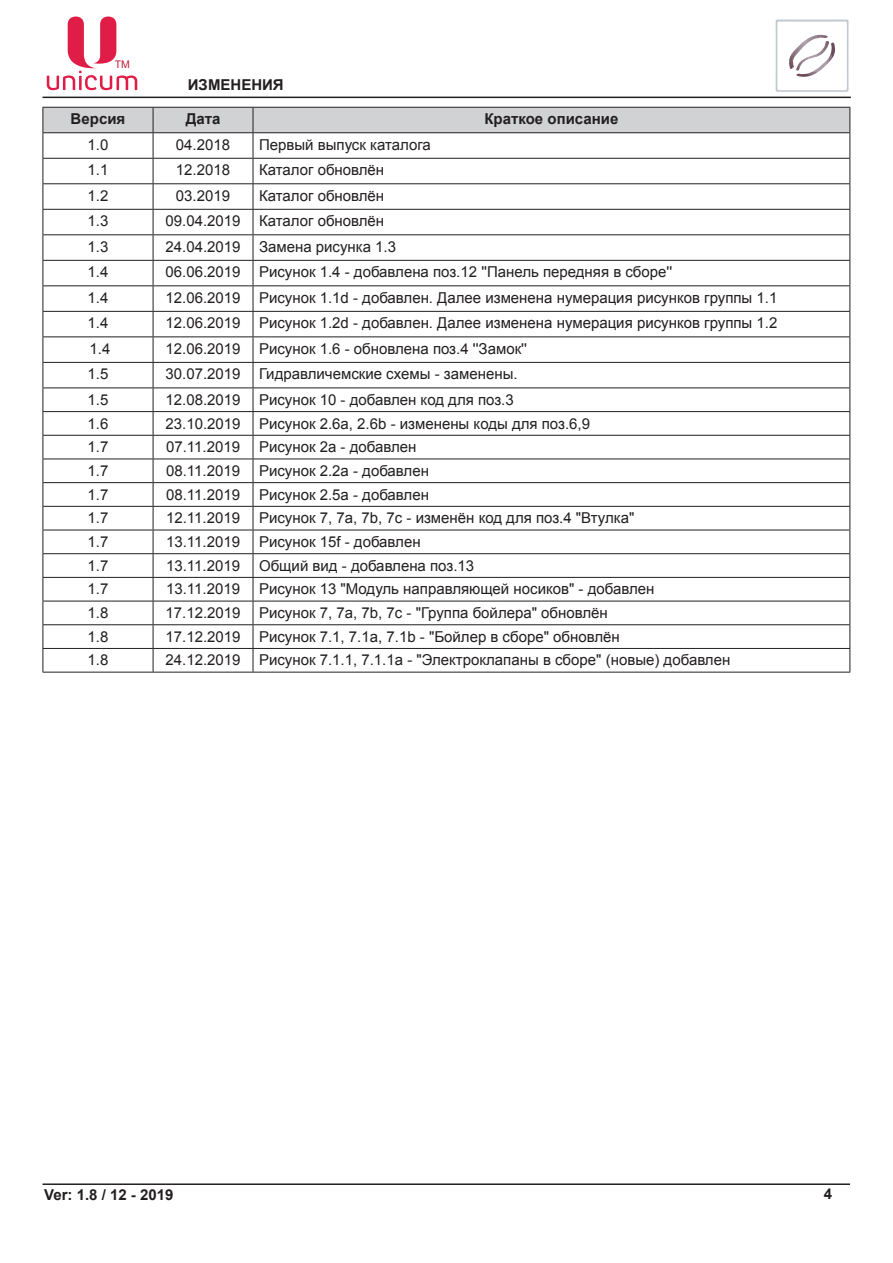
<style>
.page{position:relative;width:893px;height:1263px;background:#fff}
.page>*{position:absolute;margin:0;border:0;box-sizing:border-box;transform-origin:0 0}
.t1{font:15px "Arial";color:#231f20}
.t2{font:700 15px "Arial";color:#231f20}
.t3{font:10.5px "Arial";color:#ba1e3e}
</style>
<div class="page">
<hr style="left:43px;top:97px;width:808px;height:1px;background:#231f20">
<hr style="left:43px;top:1183px;width:807px;height:2px;background:#231f20">
<svg style="left:775px;top:19px;width:74px;height:73px"></svg>
<svg style="left:47px;top:17px;width:90px;height:73px"></svg>
<svg style="left:43px;top:107px;width:807px;height:565px"></svg>
<hr style="left:43px;top:672px;width:110px;height:1px;background:#231f20">
<hr style="left:153px;top:672px;width:100px;height:1px;background:#231f20">
<hr style="left:253px;top:672px;width:597px;height:1px;background:#231f20">
<p class="t3" style="left:115px;top:57px;width:17px">ТМ</p>
<p class="t2" style="left:188px;top:75px;width:97px">изменения</p>
<p class="t2" style="left:71px;top:109px;width:56px">Версия</p>
<p class="t2" style="left:186px;top:109px;width:36px">Дата</p>
<p class="t2" style="left:484px;top:109px;width:135px">Краткое описание</p>
<p class="t1" style="left:88px;top:135px;width:22px">1.0</p>
<p class="t1" style="left:176px;top:135px;width:56px">04.2018</p>
<p class="t1" style="left:259px;top:135px;width:173px">Первый выпуск каталога</p>
<p class="t1" style="left:88px;top:160px;width:22px">1.1</p>
<p class="t1" style="left:176px;top:160px;width:56px">12.2018</p>
<p class="t1" style="left:259px;top:160px;width:127px">Каталог обновлён</p>
<p class="t1" style="left:88px;top:186px;width:22px">1.2</p>
<p class="t1" style="left:176px;top:186px;width:56px">03.2019</p>
<p class="t1" style="left:259px;top:186px;width:127px">Каталог обновлён</p>
<p class="t1" style="left:88px;top:211px;width:22px">1.3</p>
<p class="t1" style="left:166px;top:211px;width:220px">09.04.2019 Каталог обновлён</p>
<p class="t1" style="left:88px;top:237px;width:22px">1.3</p>
<p class="t1" style="left:166px;top:237px;width:232px">24.04.2019 Замена рисунка 1.3</p>
<p class="t1" style="left:88px;top:262px;width:22px">1.4</p>
<p class="t1" style="left:166px;top:262px;width:508px">06.06.2019 Рисунок 1.4 - добавлена поз.12 ''Панель передняя в сборе''</p>
<p class="t1" style="left:88px;top:288px;width:22px">1.4</p>
<p class="t1" style="left:166px;top:288px;width:613px">12.06.2019 Рисунок 1.1d - добавлен. Далее изменена нумерация рисунков группы 1.1</p>
<p class="t1" style="left:88px;top:313px;width:22px">1.4</p>
<p class="t1" style="left:166px;top:313px;width:613px">12.06.2019 Рисунок 1.2d - добавлен. Далее изменена нумерация рисунков группы 1.2</p>
<p class="t1" style="left:90px;top:339px;width:22px">1.4</p>
<p class="t1" style="left:166px;top:339px;width:363px">12.06.2019 Рисунок 1.6 - обновлена поз.4 ''Замок''</p>
<p class="t1" style="left:88px;top:364px;width:22px">1.5</p>
<p class="t1" style="left:166px;top:364px;width:354px">30.07.2019 Гидравличемские схемы - заменены.</p>
<p class="t1" style="left:88px;top:390px;width:22px">1.5</p>
<p class="t1" style="left:166px;top:390px;width:350px">12.08.2019 Рисунок 10 - добавлен код для поз.3</p>
<p class="t1" style="left:88px;top:413px;width:22px">1.6</p>
<p class="t1" style="left:166px;top:413px;width:426px">23.10.2019 Рисунок 2.6а, 2.6b - изменены коды для поз.6,9</p>
<p class="t1" style="left:88px;top:437px;width:22px">1.7</p>
<p class="t1" style="left:166px;top:437px;width:75px">07.11.2019</p>
<p class="t1" style="left:259px;top:437px;width:159px">Рисунок 2а - добавлен</p>
<p class="t1" style="left:88px;top:461px;width:22px">1.7</p>
<p class="t1" style="left:166px;top:461px;width:75px">08.11.2019</p>
<p class="t1" style="left:259px;top:461px;width:171px">Рисунок 2.2а - добавлен</p>
<p class="t1" style="left:88px;top:484px;width:22px">1.7</p>
<p class="t1" style="left:166px;top:484px;width:75px">08.11.2019</p>
<p class="t1" style="left:259px;top:484px;width:171px">Рисунок 2.5а - добавлен</p>
<p class="t1" style="left:88px;top:508px;width:22px">1.7</p>
<p class="t1" style="left:166px;top:508px;width:75px">12.11.2019</p>
<p class="t1" style="left:259px;top:508px;width:377px">Рисунок 7, 7a, 7b, 7c - изменён код для поз.4 "Втулка"</p>
<p class="t1" style="left:88px;top:532px;width:22px">1.7</p>
<p class="t1" style="left:166px;top:532px;width:75px">13.11.2019</p>
<p class="t1" style="left:259px;top:532px;width:163px">Рисунок 15f - добавлен</p>
<p class="t1" style="left:88px;top:556px;width:22px">1.7</p>
<p class="t1" style="left:166px;top:556px;width:75px">13.11.2019</p>
<p class="t1" style="left:259px;top:556px;width:217px">Общий вид - добавлена поз.13</p>
<p class="t1" style="left:88px;top:579px;width:22px">1.7</p>
<p class="t1" style="left:166px;top:579px;width:75px">13.11.2019</p>
<p class="t1" style="left:259px;top:579px;width:397px">Рисунок 13 "Модуль направляющей носиков" - добавлен</p>
<p class="t1" style="left:88px;top:603px;width:22px">1.8</p>
<p class="t1" style="left:166px;top:603px;width:444px">17.12.2019 Рисунок 7, 7a, 7b, 7c - "Группа бойлера" обновлён</p>
<p class="t1" style="left:88px;top:627px;width:22px">1.8</p>
<p class="t1" style="left:166px;top:627px;width:456px">17.12.2019 Рисунок 7.1, 7.1a, 7.1b - "Бойлер в сборе" обновлён</p>
<p class="t1" style="left:88px;top:650px;width:22px">1.8</p>
<p class="t1" style="left:166px;top:650px;width:566px">24.12.2019 Рисунок 7.1.1, 7.1.1а - "Электроклапаны в сборе" (новые) добавлен</p>
<p class="t2" style="left:44px;top:1185px;width:131px">Ver: 1.8 / 12 - 2019</p>
<p class="t2" style="left:824px;top:1184px;width:10px">4</p>
</div>
